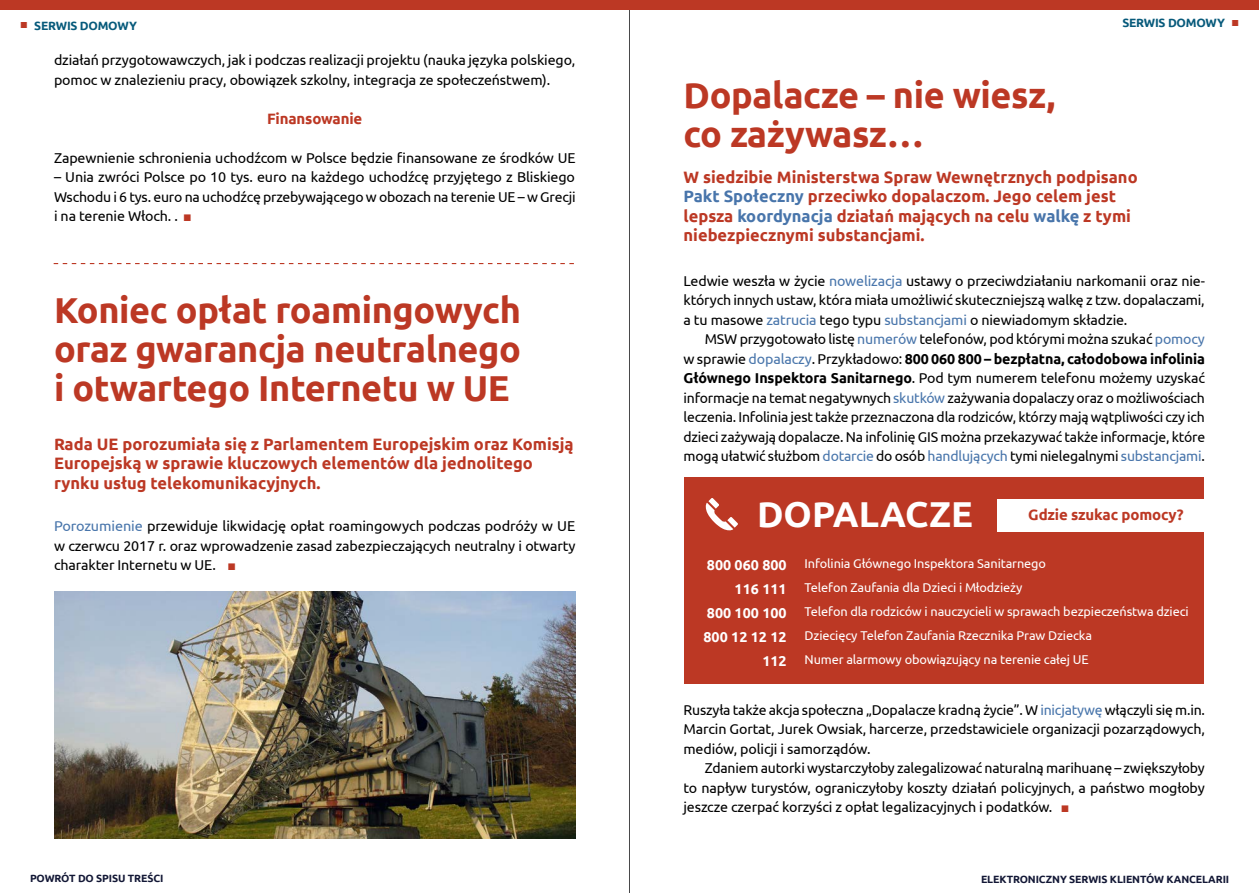
<style>
.page{position:relative;width:1259px;height:893px;background:#fff}
.page>*{position:absolute;margin:0;border:0;box-sizing:border-box;transform-origin:0 0}
.t1{font:700 36px/39px "Ubuntu";letter-spacing:-.01em;color:#bc3824}
.t2{font:700 36px "Ubuntu";color:#fff}
.t3{font:700 16.5px/19.5px "Ubuntu";color:#bc3824}
.t4{font:700 15px "Ubuntu";letter-spacing:-.01em;color:#bc3824}
.t5{font:14.25px/19.5px "Ubuntu";letter-spacing:-.01em;color:#000;text-align:justify}
.t6{font:700 14.25px/24px "Ubuntu";color:#fff;text-align:right}
.t7{font:12.75px/24px "Ubuntu";letter-spacing:-.01em;color:#fff}
.t8{font:700 12px "Ubuntu";letter-spacing:-.02em;color:#075a7b}
.t9{font:700 10.5px "Ubuntu";letter-spacing:-.01em;color:#121735}
.s1{font-family:"Proxima Nova";font-weight:300;font-size:10.5px;color:#bc3824}
.s2{font-family:"Arial Narrow";color:#bc3824}
.s3{color:#4875ab}
.s4{font-weight:700}
</style>
<div class="page">
<hr style="left:629px;top:0;width:1px;height:893px;background:#48484a">
<div style="left:0;top:0;width:1259px;height:10px;background:#bc3824"></div>
<div style="left:684px;top:477px;width:520px;height:207px;background:#bc3824"></div>
<div style="left:997px;top:500px;width:214px;height:32px;background:#fff"></div>
<svg style="left:705px;top:498px;width:33px;height:33px"></svg>
<svg style="left:54px;top:263px;width:520px;height:1px"></svg>
<img style="left:54px;top:592px;width:521px;height:247px">
<p class="t8" style="left:20px;top:18px;width:118px"><span class="s1">■</span> SERWIS DOMOWY</p>
<p class="t8" style="left:1122px;top:16px;width:118px">SERWIS DOMOWY <span class="s1">■</span></p>
<p class="t5" style="left:54px;top:50px;width:523px">działań przygotowawczych, jak i podczas realizacji projektu (nauka języka polskiego, pomoc w znalezieniu pracy, obowiązek szkolny, integracja ze społeczeństwem).</p>
<p class="t4" style="left:267px;top:109px;width:97px">Finansowanie</p>
<p class="t5" style="left:54px;top:147px;width:523px">Zapewnienie schronienia uchodźcom w Polsce będzie finansowane ze środków UE</p>
<p class="t5" style="left:54px;top:167px;width:523px">– Unia zwróci Polsce po 10 tys. euro na każdego uchodźcę przyjętego z Bliskiego Wschodu i 6 tys. euro na uchodźcę przebywającego w obozach na terenie UE – w Grecji i na terenie Włoch. . <span class="s2">■</span></p>
<h1 class="t1" style="left:54px;top:290px;width:468px;text-align:justify">Koniec opłat roamingowych oraz gwarancja neutralnego i otwartego Internetu w UE</h1>
<p class="t3" style="left:54px;top:434px;width:521px">Rada UE porozumiała się z Parlamentem Europejskim oraz Komisją<br>Europejską w sprawie kluczowych elementów dla jednolitego rynku usług telekomunikacyjnych.</p>
<p class="t5" style="left:54px;top:516px;width:523px"><span class="s3">Porozumienie</span> przewiduje likwidację opłat roamingowych podczas podróży w UE w czerwcu 2017 r. oraz wprowadzenie zasad zabezpieczających neutralny i otwarty charakter Internetu w UE. <span class="s2">■</span></p>
<h1 class="t1" style="left:683px;top:75px;width:373px">Dopalacze – nie wiesz, co zażywasz…</h1>
<p class="t3" style="left:683px;top:167px;width:455px">W siedzibie Ministerstwa Spraw Wewnętrznych podpisano <span class="s3">Pakt Społeczny</span> przeciwko dopalaczom. Jego celem jest lepsza <span class="s3">koordynacja</span> działań mających na celu <span class="s3">walkę</span> z tymi niebezpiecznymi substancjami.</p>
<p class="t5" style="left:683px;top:270px;width:523px">Ledwie weszła w życie <span class="s3">nowelizacja</span> ustawy o przeciwdziałaniu narkomanii oraz nie&shy;których innych ustaw, która miała umożliwić skuteczniejszą walkę z tzw. dopalaczami, a tu masowe <span class="s3">zatrucia</span> tego typu <span class="s3">substancjami</span> o niewiadomym składzie.</p>
<p class="t5" style="left:683px;top:329px;width:523px;text-indent:21px">MSW przygotowało listę <span class="s3">numerów</span> telefonów, pod którymi można szukać <span class="s3">pomocy </span>w sprawie <span class="s3">dopalaczy</span>. Przykładowo: <span class="s4">800 060 800 – bezpłatna, całodobowa infolinia Głównego Inspektora Sanitarnego</span>. Pod tym numerem telefonu możemy uzyskać informacje na temat negatywnych <span class="s3">skutków</span> zażywania dopalaczy oraz o możliwościach leczenia. Infolinia jest także przeznaczona dla rodziców, którzy mają wątpliwości czy ich dzieci zażywają dopalacze. Na infolinię GIS można przekazywać także informacje, które mogą ułatwić służbom <span class="s3">dotarcie</span> do osób <span class="s3">handlujących</span> tymi nielegalnymi <span class="s3">substancjami</span>.</p>
<h1 class="t2" style="left:757px;top:492px;width:217px">DOPALACZE</h1>
<p class="t6" style="left:703px;top:552px;width:85px">800 060 800<br>116 111<br>800 100 100<br>800 12 12 12<br>112</p>
<p class="t7" style="left:804px;top:551px;width:386px">Infolinia Głównego Inspektora Sanitarnego<br>Telefon Zaufania dla Dzieci i Młodzieży<br>Telefon dla rodziców i nauczycieli w sprawach bezpieczeństwa dzieci Dziecięcy Telefon Zaufania Rzecznika Praw Dziecka<br>Numer alarmowy obowiązujący na terenie całej UE</p>
<p class="t4" style="left:1028px;top:505px;width:157px">Gdzie szukac pomocy?</p>
<p class="t5" style="left:683px;top:699px;width:523px">Ruszyła także akcja społeczna „Dopalacze kradną życie”. W <span class="s3">inicjatywę</span> włączyli się m.in.<br>Marcin Gortat, Jurek Owsiak, harcerze, przedstawiciele organizacji pozarządowych, mediów, policji i samorządów.</p>
<p class="t5" style="left:683px;top:758px;width:523px;text-indent:21px">Zdaniem autorki wystarczyłoby zalegalizować naturalną marihuanę – zwiększyłoby to napływ turystów, ograniczyłoby koszty działań policyjnych, a państwo mogłoby jeszcze czerpać korzyści z opłat legalizacyjnych i podatków. <span class="s2">■</span></p>
<p class="t9" style="left:30px;top:872px;width:135px">POWRÓT DO SPISU TREŚCI</p>
<p class="t9" style="left:981px;top:872px;width:250px">ELEKTRONICZNY SERWIS KLIENTÓW KANCELARII</p>
</div>
